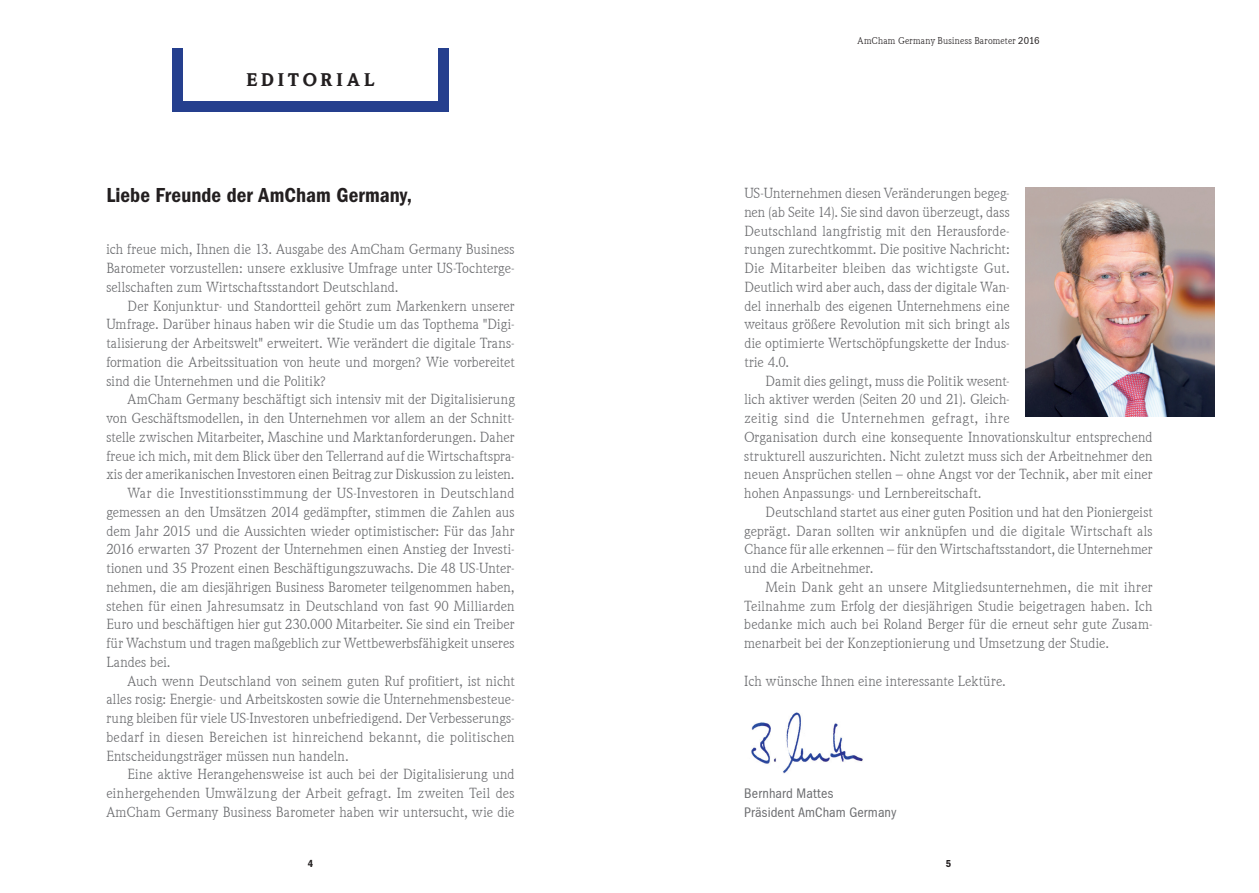
<style>
.page{position:relative;width:1259px;height:893px;background:#fff}
.page>*{position:absolute;margin:0;border:0;box-sizing:border-box;transform-origin:0 0}
.t1{font:600 21px "RB Franklin Cond";color:#231f20}
.t2{font:900 18px "RB Weidemann";letter-spacing:.21em;color:#231f20}
.t3{font:14.25px/18.8px "RB Weidemann";letter-spacing:.01em;color:#6c6d70;text-align:justify}
.t4{font:14.25px "RB Weidemann";letter-spacing:.03em;color:#6c6d70}
.t5{font:14.25px/18.8px "RB Franklin Cond";letter-spacing:.01em;color:#6c6d70}
.t6{font:600 10.5px "RB Franklin Cond";color:#231f20}
.t7{font:9.75px "RB Weidemann";letter-spacing:.02em;color:#231f20}
.s1{font-family:"RB Franklin Cond";font-size:10.5px}
</style>
<div class="page">
<div style="left:172px;top:48px;width:11px;height:64px;background:#253f8e"></div>
<div style="left:172px;top:101px;width:277px;height:11px;background:#253f8e"></div>
<div style="left:438px;top:48px;width:11px;height:64px;background:#253f8e"></div>
<img style="left:751px;top:712px;width:112px;height:62px">
<img style="left:1025px;top:188px;width:189px;height:229px">
<p class="t2" style="left:246px;top:68px;width:129px">EDITORIAL</p>
<h1 class="t1" style="left:106px;top:183px;width:307px">Liebe Freunde der AmCham Germany,</h1>
<p class="t3" style="left:106px;top:240px;width:410px">ich freue mich, Ihnen die 13. Ausgabe des AmCham Germany Business Barometer vorzustellen: unsere exklusive Umfrage unter US-Tochterge&shy;sellschaften zum Wirtschaftsstandort Deutschland.</p>
<p class="t3" style="left:106px;top:296px;width:410px;text-indent:21px">Der Konjunktur- und Standortteil gehört zum Markenkern unserer Umfrage. Darüber hinaus haben wir die Studie um das Topthema "Digi&shy;talisierung der Arbeitswelt" erweitert. Wie verändert die digitale Trans&shy;formation die Arbeitssituation von heute und morgen? Wie vorbereitet sind die Unternehmen und die Politik?</p>
<p class="t3" style="left:128px;top:390px;width:388px">AmCham Germany beschäftigt sich intensiv mit der Digitalisierung</p>
<p class="t3" style="left:106px;top:409px;width:410px">von Geschäftsmodellen, in den Unternehmen vor allem an der Schnitt-</p>
<p class="t3" style="left:106px;top:427px;width:410px">stelle zwischen Mitarbeiter, Maschine und Marktanforderungen. Daher</p>
<p class="t3" style="left:106px;top:446px;width:410px">freue ich mich, mit dem Blick über den Tellerrand auf die Wirtschaftspra-</p>
<p class="t3" style="left:106px;top:465px;width:410px">xis der amerikanischen Investoren einen Beitrag zur Diskussion zu leisten.</p>
<p class="t3" style="left:128px;top:484px;width:388px">War die Investitionsstimmung der US-Investoren in Deutschland</p>
<p class="t3" style="left:106px;top:502px;width:410px">gemessen an den Umsätzen 2014 gedämpfter, stimmen die Zahlen aus</p>
<p class="t3" style="left:106px;top:521px;width:410px">dem Jahr 2015 und die Aussichten wieder optimistischer: Für das Jahr</p>
<p class="t3" style="left:106px;top:540px;width:409px">2016 erwarten 37 Prozent der Unternehmen einen Anstieg der Investi-</p>
<p class="t3" style="left:106px;top:559px;width:410px">tionen und 35 Prozent einen Beschäftigungszuwachs. Die 48 US-Unter-</p>
<p class="t3" style="left:106px;top:577px;width:410px">nehmen, die am diesjährigen Business Barometer teilgenommen haben,</p>
<p class="t3" style="left:106px;top:596px;width:410px">stehen für einen Jahresumsatz in Deutschland von fast 90 Milliarden</p>
<p class="t3" style="left:106px;top:615px;width:410px">Euro und beschäftigen hier gut 230.000 Mitarbeiter. Sie sind ein Treiber</p>
<p class="t3" style="left:106px;top:634px;width:410px">für Wachstum und tragen maßgeblich zur Wettbewerbsfähigkeit unseres</p>
<p class="t3" style="left:106px;top:652px;width:66px">Landes bei.</p>
<p class="t3" style="left:128px;top:671px;width:388px">Auch wenn Deutschland von seinem guten Ruf profitiert, ist nicht</p>
<p class="t3" style="left:106px;top:690px;width:410px">alles rosig: Energie- und Arbeitskosten sowie die Unternehmensbesteue-</p>
<p class="t3" style="left:106px;top:709px;width:410px">rung bleiben für viele US-Investoren unbefriedigend. Der Verbesserungs-</p>
<p class="t4" style="left:106px;top:729px;width:410px">bedarf in diesen Bereichen ist hinreichend bekannt, die politischen</p>
<p class="t3" style="left:106px;top:746px;width:244px">Entscheidungsträger müssen nun handeln.</p>
<p class="t3" style="left:128px;top:765px;width:388px">Eine aktive Herangehensweise ist auch bei der Digitalisierung und</p>
<p class="t3" style="left:106px;top:784px;width:410px">einhergehenden Umwälzung der Arbeit gefragt. Im zweiten Teil des</p>
<p class="t3" style="left:106px;top:802px;width:410px">AmCham Germany Business Barometer haben wir untersucht, wie die</p>
<p class="t7" style="left:857px;top:35px;width:183px">AmCham Germany Business Barometer <span class="s1">2016</span></p>
<p class="t3" style="left:744px;top:184px;width:267px">US-Unternehmen diesen Veränderungen begeg&shy;nen (ab Seite 14). Sie sind davon überzeugt, dass Deutschland langfristig mit den Herausforde&shy;rungen zurechtkommt. Die positive Nachricht:<br>Die Mitarbeiter bleiben das wichtigste Gut.<br>Deutlich wird aber auch, dass der digitale Wan&shy;del innerhalb des eigenen Unternehmens eine weitaus größere Revolution mit sich bringt als die optimierte Wertschöpfungskette der Indus&shy;trie 4.0.</p>
<p class="t3" style="left:744px;top:371px;width:410px;text-align:left;text-indent:21px">Damit dies gelingt, muss die Politik wesent-<br>lich aktiver werden (Seiten 20 und 21). Gleich-<br>zeitig sind die Unternehmen gefragt, ihre<br>Organisation durch eine konsequente Innovationskultur entsprechend strukturell auszurichten. Nicht zuletzt muss sich der Arbeitnehmer den neuen Ansprüchen stellen – ohne Angst vor der Technik, aber mit einer hohen Anpassungs- und Lernbereitschaft.</p>
<p class="t3" style="left:744px;top:502px;width:410px;text-indent:21px">Deutschland startet aus einer guten Position und hat den Pioniergeist geprägt. Daran sollten wir anknüpfen und die digitale Wirtschaft als Chance für alle erkennen – für den Wirtschaftsstandort, die Unternehmer und die Arbeitnehmer.</p>
<p class="t3" style="left:744px;top:577px;width:410px;text-indent:21px">Mein Dank geht an unsere Mitgliedsunternehmen, die mit ihrer Teilnahme zum Erfolg der diesjährigen Studie beigetragen haben. Ich bedanke mich auch bei Roland Berger für die erneut sehr gute Zusam&shy;menarbeit bei der Konzeptionierung und Umsetzung der Studie.</p>
<p class="t3" style="left:744px;top:671px;width:263px">Ich wünsche Ihnen eine interessante Lektüre.</p>
<p class="t5" style="left:744px;top:784px;width:154px">Bernhard Mattes<br>Präsident AmCham Germany</p>
<p class="t6" style="left:308px;top:858px;width:7px">4</p>
<p class="t6" style="left:946px;top:858px;width:7px">5</p>
</div>
